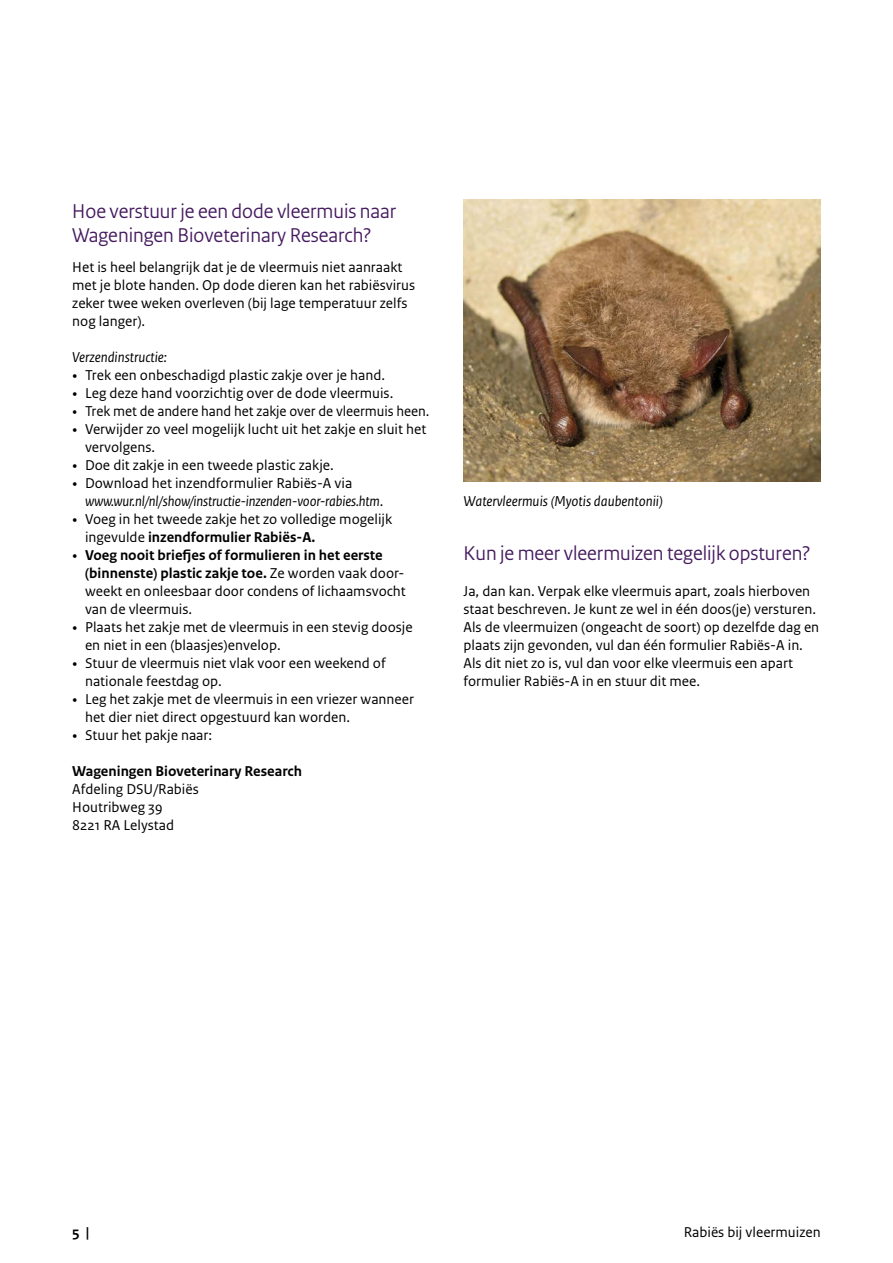
<style>
.page{position:relative;width:893px;height:1263px;background:#fff}
.page>*{position:absolute;margin:0;border:0;box-sizing:border-box;transform-origin:0 0}
._05_RIVM_Paragraafko{font:21px/24px "Rijksoverheid Sans Heading";color:#44195e}
._10_RIVM_Broodtekst{font:15px/18px "Rijksoverheid Sans Text";color:#000}
._14_RIVM_Fotobijschr{font:italic 15px/18px "Rijksoverheid Sans Text";letter-spacing:-.01em;color:#000}
._10_RIVM_Broodtekst-2{font:700 15px "Rijksoverheid Sans Text";color:#000}
._07_RIVM_Subalineako{font:italic 15px "Rijksoverheid Sans Text";color:#000}
.s1{font-family:"Rijksoverheid Serif"}
.s2{font-family:"Rijksoverheid Serif";font-style:normal}
.s3{font-style:normal}
.s4{font-weight:700}
</style>
<div class="page">
<img style="left:463px;top:200px;width:358px;height:281px">
<p class="_05_RIVM_Paragraafko" style="left:72px;top:199px;width:326px">Hoe verstuur je een dode vleermuis naar<br>Wageningen Bioveterinary Research?</p>
<p class="_10_RIVM_Broodtekst" style="left:72px;top:258px;width:344px">Het is heel belangrijk dat je de vleermuis niet aanraakt met je blote handen. Op dode dieren kan het rabiësvirus zeker twee weken overleven (bij lage temperatuur zelfs nog langer).</p>
<p class="_07_RIVM_Subalineako" style="left:72px;top:349px;width:96px">Verzendinstructie:</p>
<p class="_10_RIVM_Broodtekst" style="left:72px;top:366px;width:314px"><span class="s1">•</span> Trek een onbeschadigd plastic zakje over je hand.</p>
<p class="_10_RIVM_Broodtekst" style="left:72px;top:384px;width:323px"><span class="s1">•</span> Leg deze hand voorzichtig over de dode vleermuis.</p>
<p class="_10_RIVM_Broodtekst" style="left:72px;top:402px;width:359px"><span class="s1">•</span> Trek met de andere hand het zakje over de vleermuis heen.</p>
<p class="_10_RIVM_Broodtekst" style="left:85px;top:420px;width:343px;text-indent:-13px"><span class="s1">•</span> Verwijder zo veel mogelijk lucht uit het zakje en sluit het vervolgens.</p>
<p class="_10_RIVM_Broodtekst" style="left:72px;top:456px;width:263px"><span class="s1">•</span> Doe dit zakje in een tweede plastic zakje.</p>
<p class="_14_RIVM_Fotobijschr" style="left:85px;top:474px;width:300px;text-indent:-13px"><span class="s2">•</span> <span class="s3">Download het inzendformulier Rabiës-A via </span>www.wur.nl/nl/show/instructie-inzenden-voor-rabies.htm<span class="s3">.</span></p>
<p class="_10_RIVM_Broodtekst" style="left:85px;top:510px;width:309px;text-indent:-13px"><span class="s1">•</span> Voeg in het tweede zakje het zo volledige mogelijk ingevulde <span class="s4">inzendformulier Rabiës-A.</span></p>
<p class="_10_RIVM_Broodtekst" style="left:85px;top:546px;width:322px;text-indent:-13px"><span class="s1">•</span> <span class="s4">Voeg nooit briefjes of formulieren in het eerste (binnenste) plastic zakje toe.</span> Ze worden vaak door&shy;weekt en onleesbaar door condens of lichaamsvocht van de vleermuis.</p>
<p class="_10_RIVM_Broodtekst" style="left:85px;top:618px;width:329px;text-indent:-13px"><span class="s1">•</span> Plaats het zakje met de vleermuis in een stevig doosje en niet in een (blaasjes)envelop.</p>
<p class="_10_RIVM_Broodtekst" style="left:85px;top:654px;width:302px;text-indent:-13px"><span class="s1">•</span> Stuur de vleermuis niet vlak voor een weekend of nationale feestdag op.</p>
<p class="_10_RIVM_Broodtekst" style="left:85px;top:690px;width:330px;text-indent:-13px"><span class="s1">•</span> Leg het zakje met de vleermuis in een vriezer wanneer het dier niet direct opgestuurd kan worden.</p>
<p class="_10_RIVM_Broodtekst" style="left:72px;top:726px;width:141px"><span class="s1">•</span> Stuur het pakje naar:</p>
<p class="_10_RIVM_Broodtekst-2" style="left:72px;top:762px;width:231px">Wageningen Bioveterinary Research</p>
<p class="_10_RIVM_Broodtekst" style="left:72px;top:780px;width:128px">Afdeling DSU/Rabiës</p>
<p class="_10_RIVM_Broodtekst" style="left:72px;top:798px;width:92px">Houtribweg 39</p>
<p class="_10_RIVM_Broodtekst" style="left:72px;top:816px;width:103px">8221 RA Lelystad</p>
<p class="_14_RIVM_Fotobijschr" style="left:463px;top:492px;width:201px">Watervleermuis (Myotis daubentonii)</p>
<p class="_05_RIVM_Paragraafko" style="left:463px;top:541px;width:348px">Kun je meer vleermuizen tegelijk opsturen?</p>
<p class="_10_RIVM_Broodtekst" style="left:463px;top:582px;width:357px">Ja, dan kan. Verpak elke vleermuis apart, zoals hierboven staat beschreven. Je kunt ze wel in één doos(je) versturen.<br>Als de vleermuizen (ongeacht de soort) op dezelfde dag en plaats zijn gevonden, vul dan één formulier Rabiës-A in.<br>Als dit niet zo is, vul dan voor elke vleermuis een apart formulier Rabiës-A in en stuur dit mee.</p>
<p class="_10_RIVM_Broodtekst-2" style="left:72px;top:1223px;width:19px">5 |</p>
<p class="_10_RIVM_Broodtekst" style="left:684px;top:1223px;width:139px">Rabiës bij vleermuizen</p>
</div>
